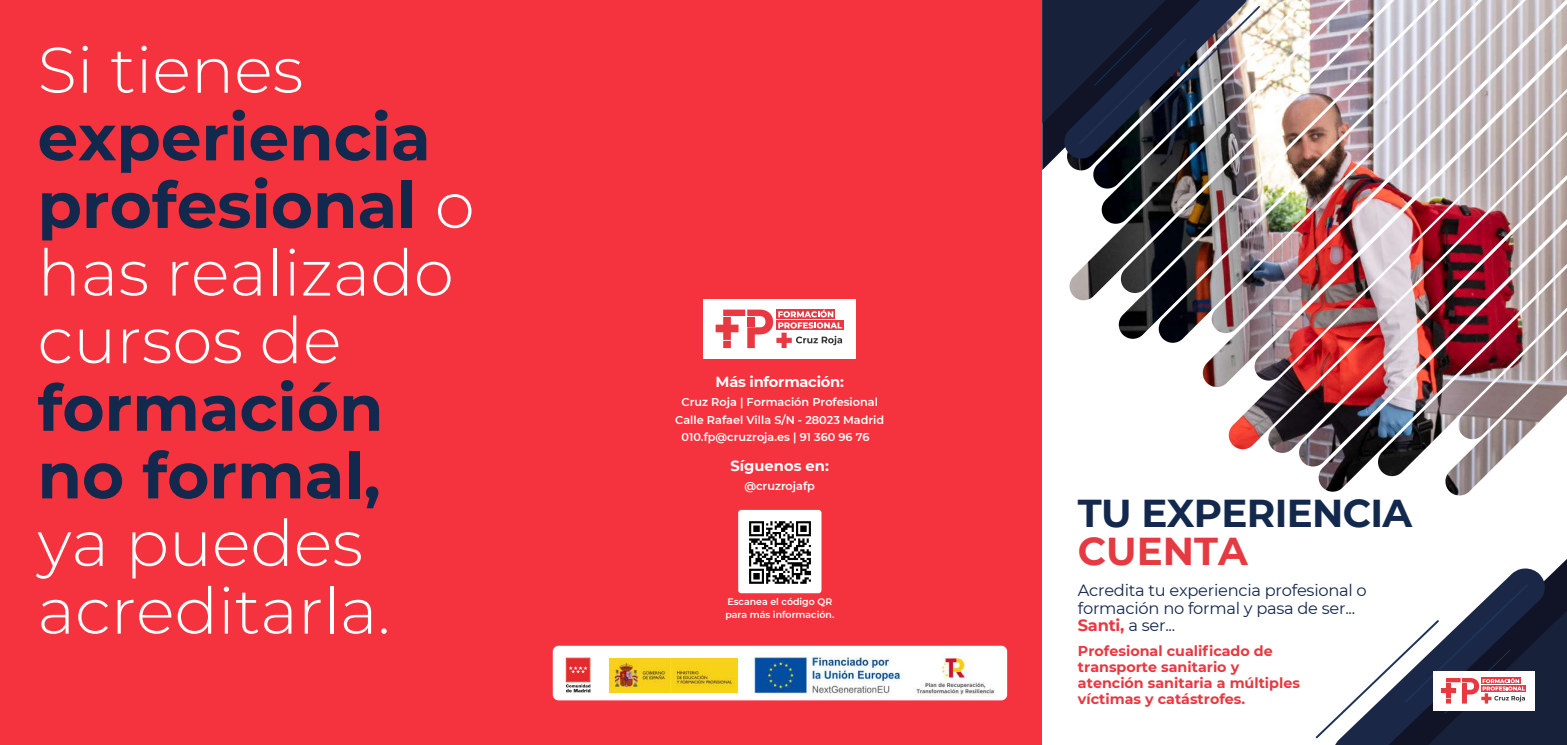
<style>
.page{position:relative;width:1567px;height:745px;background:#fff}
.page>*{position:absolute;margin:0;border:0;box-sizing:border-box;transform-origin:0 0}
.t1{font:700 64.25px/67.5px "Montserrat";color:#12284c}
.t2{font:300 64.25px/67.5px "Montserrat";color:#fff}
.t3{font:700 38.75px "Montserrat";letter-spacing:-.015em;color:#12284c}
.t4{font:700 38.75px "Montserrat";color:#e53a42}
.t5{font:16.25px/17.5px "Montserrat";letter-spacing:-.015em;color:#12284c}
.t6{font:700 14.62px "Montserrat";letter-spacing:-.02em;color:#fff}
.t7{font:700 14.62px "Montserrat";color:#fff}
.t8{font:700 14.25px/16.2px "Montserrat";color:#e53a42}
.t9{font:600 11.25px "Montserrat";color:#fff}
.t10{font:600 9.38px/12.5px "Montserrat";color:#fff}
.s1{font-weight:300;color:#fff}
.s2{font-weight:700;color:#e83943}
</style>
<div class="page">
<img style="left:1069px;top:0;width:497px;height:496px">
<svg style="left:1315px;top:560px;width:251px;height:184px"></svg>
<svg style="left:1042px;top:0;width:217px;height:170px;background:#494d5c"></svg>
<div style="left:0;top:0;width:1042px;height:744px;background:#f5333f"></div>
<div style="left:703px;top:299px;width:152px;height:59px;background:#fff"></div>
<div style="left:776px;top:321px;width:67px;height:9px;background:#e83943"></div>
<svg style="left:715px;top:309px;width:127px;height:39px"></svg>
<div style="left:552px;top:645px;width:455px;height:55px;background:#fff;border-radius:6px"></div>
<div style="left:738px;top:509px;width:83px;height:84px;background:#fff;border-radius:3px"></div>
<img style="left:751px;top:652px;width:150px;height:44px">
<img style="left:916px;top:652px;width:79px;height:45px">
<img style="left:609px;top:658px;width:128px;height:34px">
<div style="left:566px;top:657px;width:24px;height:24px;background:#e42a2d;border:1px solid #e4483c"></div>
<svg style="left:569px;top:666px;width:18px;height:7px"></svg>
<svg style="left:566px;top:684px;width:24px;height:8px"></svg>
<img style="left:749px;top:521px;width:62px;height:63px">
<h1 class="t2" style="left:38px;top:34px;width:267px">Si tienes</h1>
<h1 class="t1" style="left:38px;top:100px;width:438px">experiencia profesional <span class="s1">o has realizado cursos de</span></h1>
<h1 class="t1" style="left:38px;top:370px;width:347px">formación no formal,</h1>
<h1 class="t2" style="left:38px;top:507px;width:354px">ya puedes acreditarla.</h1>
<p class="t6" style="left:715px;top:371px;width:130px">Más información:</p>
<p class="t9" style="left:681px;top:394px;width:198px">Cruz Roja | Formación Profesional</p>
<p class="t9" style="left:681px;top:429px;width:190px">010.fp@cruzroja.es | 91 360 96 76</p>
<p class="t9" style="left:675px;top:411px;width:210px">Calle Rafael Villa S/N - 28023 Madrid</p>
<p class="t7" style="left:730px;top:455px;width:100px">Síguenos en:</p>
<p class="t9" style="left:744px;top:477px;width:72px">@cruzrojafp</p>
<p class="t10" style="left:725px;top:595px;width:110px">Escanea el código QR para más información.</p>
<h2 class="t3" style="left:1077px;top:485px;width:336px">TU EXPERIENCIA</h2>
<h2 class="t4" style="left:1077px;top:522px;width:171px">CUENTA</h2>
<h3 class="t5" style="left:1077px;top:580px;width:290px">Acredita tu experiencia profesional o formación no formal y pasa de ser...<br><span class="s2">Santi,</span> a ser...</h3>
<p class="t8" style="left:1077px;top:641px;width:223px">Profesional cualificado de transporte sanitario y atención sanitaria a múltiples víctimas y catástrofes.</p>
</div>
